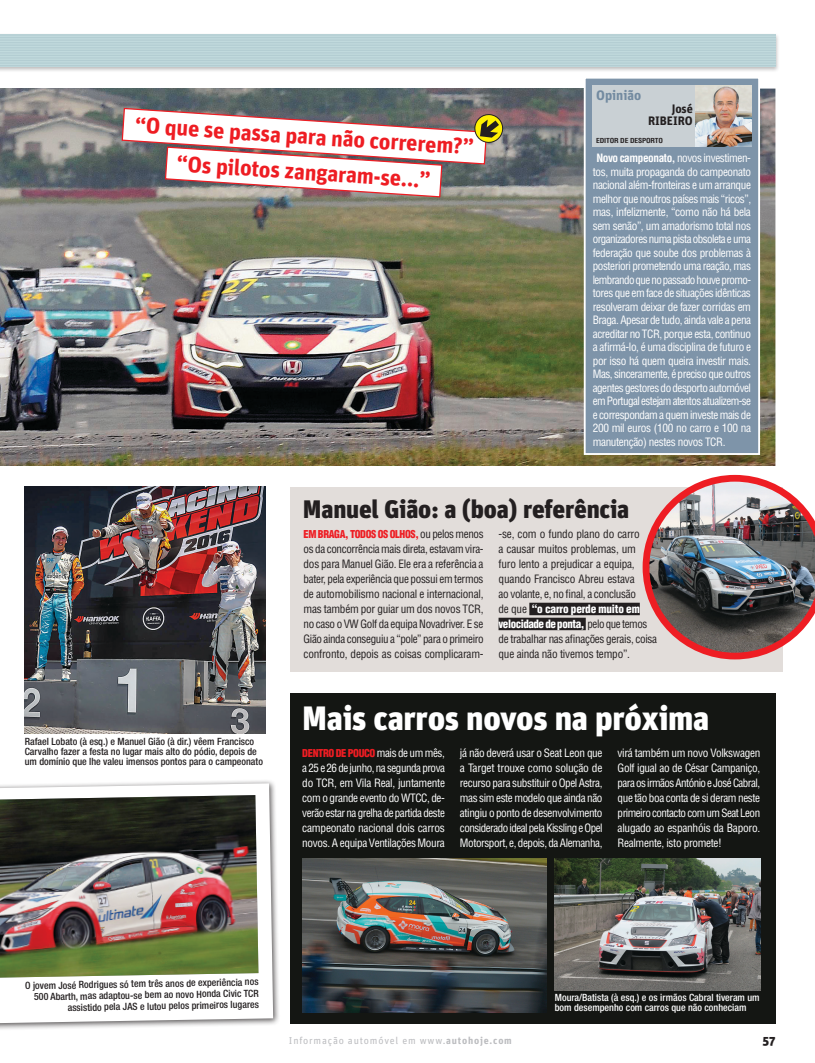
<style>
.page{position:relative;width:815px;height:1063px;background:#fff}
.page>*{position:absolute;margin:0;border:0;box-sizing:border-box;transform-origin:0 0}
.Titulo{font:900 33.75px "Unit OT";letter-spacing:-.01em;color:#fff}
.t1{font:900 25.25px "Unit OT";letter-spacing:-.01em;color:#231f20}
.t2{font:700 22.5px "Unit OT";color:#ee1d23}
.t3{font:700 13.75px "Unit OT";color:#728aa0}
.t4{font:900 12.5px "Unit OT";color:#231f20}
.t5{font:700 12.25px "Unit OT";color:#231f20}
.t6{font:condensed 11.25px/13.5px "Helvetica";letter-spacing:-.03em;color:#fff;text-align:justify}
.t7{font:condensed 11.25px/15px "Helvetica";letter-spacing:-.02em;color:#231f20;text-align:justify}
.t8{font:900 condensed 10.62px "Helvetica";letter-spacing:-.035em;color:#ee1d23}
.Legenda{font:500 condensed 10px/10px "Helvetica Neue LT Std";color:#231f20}
.t9{font:500 condensed 10px/10px "Helvetica Neue LT Std";color:#fff}
.t10{font:10px "Unit OT";letter-spacing:.08em;color:#bcbdc0}
.recuperacoes_claro{font:700 condensed 6.75px "Helvetica";letter-spacing:-.02em;color:#231f20;scale:1.11 1}
.s1{font-weight:700}
.s2{font-weight:400;font-size:11.25px;color:#231f20}
.s3{font-weight:900;color:#fff}
.s4{font-weight:400;font-size:11.25px;color:#fff}
</style>
<div class="page">
<div style="left:0;top:32px;width:780px;height:41px;background:#231f20;opacity:.3"></div>
<div style="left:0;top:35px;width:776px;height:32px;background:#c1dadd"></div>
<hr style="left:0;top:34px;width:776px;height:2px;background:#a7b4c2">
<hr style="left:0;top:37px;width:776px;height:1px;background:#a7b4c2">
<hr style="left:0;top:39px;width:776px;height:2px;background:#a7b4c2">
<hr style="left:0;top:42px;width:776px;height:1px;background:#a7b4c2">
<hr style="left:0;top:45px;width:776px;height:1px;background:#a7b4c2">
<hr style="left:0;top:47px;width:776px;height:1px;background:#a7b4c2">
<hr style="left:0;top:50px;width:776px;height:1px;background:#a7b4c2">
<hr style="left:0;top:52px;width:776px;height:1px;background:#a7b4c2">
<hr style="left:0;top:55px;width:776px;height:1px;background:#a7b4c2">
<hr style="left:0;top:57px;width:776px;height:2px;background:#a7b4c2">
<hr style="left:0;top:60px;width:776px;height:1px;background:#a7b4c2">
<hr style="left:0;top:62px;width:776px;height:2px;background:#a7b4c2">
<hr style="left:0;top:65px;width:776px;height:1px;background:#a7b4c2">
<img style="left:0;top:89px;width:523px;height:377px">
<img style="left:523px;top:89px;width:252px;height:377px">
<div style="left:291px;top:693px;width:485px;height:331px;background:#141613"></div>
<svg style="left:121px;top:107px;width:383px;height:91px"></svg>
<div style="left:291px;top:487px;width:492px;height:184px;background:#e2ddda"></div>
<img style="left:25px;top:487px;width:241px;height:247px">
<div style="left:529px;top:603px;width:111px;height:12px;background:#231f20"></div>
<div style="left:499px;top:618px;width:87px;height:12px;background:#231f20"></div>
<img style="left:302px;top:859px;width:244px;height:154px">
<img style="left:555px;top:859px;width:205px;height:131px">
<img style="left:643px;top:475px;width:172px;height:184px">
<div style="left:0;top:779px;width:281px;height:253px;background:#231f20;opacity:.75"></div>
<svg style="left:0;top:783px;width:273px;height:240px"></svg>
<img style="left:0;top:795px;width:258px;height:183px">
<div style="left:585px;top:78px;width:174px;height:376px;background:#7e94a9"></div>
<div style="left:584px;top:77px;width:176px;height:378px;border:2px solid #fff"></div>
<div style="left:593px;top:86px;width:157px;height:61px;background:#c9d0d4"></div>
<img style="left:696px;top:86px;width:55px;height:61px">
<p class="t2" style="left:136px;top:106px;width:341px;rotate:4deg">“O que se passa para não correrem?”</p>
<p class="t2" style="left:178px;top:145px;width:256px;rotate:4deg">“Os pilotos zangaram-se...”</p>
<p class="t3" style="left:596px;top:84px;width:47px">Opinião</p>
<p class="t5" style="left:672px;top:99px;width:23px">José</p>
<p class="t5" style="left:648px;top:111px;width:46px">RIBEIRO</p>
<p class="recuperacoes_claro" style="left:596px;top:137px;width:62px">EDITOR DE DESPORTO</p>
<p class="t6" style="left:593px;top:151px;width:160px;text-indent:4px"><span class="s1">Novo campeonato,</span> novos investimen&shy;tos, muita propaganda do campeonato nacional além-fronteiras e um arranque melhor que noutros países mais “ricos”, mas, infelizmente, “como não há bela sem senão”, um amadorismo total nos organizadores numa pista obsoleta e uma federação que soube dos problemas à posteriori prometendo uma reação, mas lembrando que no passado houve promo&shy;tores que em face de situações idênticas resolveram deixar de fazer corridas em Braga. Apesar de tudo, ainda vale a pena acreditar no TCR, porque esta, continuo a afirmá-lo, é uma disciplina de futuro e por isso há quem queira investir mais.<br>Mas, sinceramente, é preciso que outros agentes gestores do desporto automóvel em Portugal estejam atentos atualizem-se e correspondam a quem investe mais de 200 mil euros (100 no carro e 100 na manutenção) nestes novos TCR.</p>
<p class="t1" style="left:303px;top:489px;width:328px">Manuel Gião: a (boa) referência</p>
<p class="Legenda" style="left:25px;top:736px;width:240px">Rafael Lobato (à esq.) e Manuel Gião (à dir.) vêem Francisco<br>Carvalho fazer a festa no lugar mais alto do pódio, depois de um domínio que lhe valeu imensos pontos para o campeonato</p>
<p class="t8" style="left:304px;top:527px;width:182px">EM BRAGA, TODOS OS OLHOS, <span class="s2">ou pelos menos</span></p>
<p class="t7" style="left:304px;top:541px;width:182px">os da concorrência mais direta, estavam vira&shy;dos para Manuel Gião. Ele era a referência a bater, pela experiência que possui em termos de automobilismo nacional e internacional, mas também por guiar um dos novos TCR, no caso o VW Golf da equipa Novadriver. E se Gião ainda conseguiu a “pole” para o primeiro confronto, depois as coisas complicaram-</p>
<p class="t7" style="left:499px;top:526px;width:160px;text-align:left">-se, com o fundo plano do carro<br>a causar muitos problemas, um<br>furo lento a prejudicar a equipa, quando Francisco Abreu estava<br>ao volante, e, no final, a conclusão<br>de que <span class="s3">“o carro perde muito em velocidade de ponta,</span> pelo que temos de trabalhar nas afinações gerais, coisa que ainda não tivemos tempo”.</p>
<p class="Titulo" style="left:302px;top:692px;width:408px">Mais carros novos na próxima</p>
<p class="t8" style="left:302px;top:746px;width:144px">DENTRO DE POUCO <span class="s4">mais de um mês,</span></p>
<p class="t6" style="left:302px;top:760px;width:144px;line-height:15px">a 25 e 26 de junho, na segunda prova do TCR, em Vila Real, juntamente com o grande evento do WTCC, de&shy;verão estar na grelha de partida deste campeonato nacional dois carros novos. A equipa Ventilações Moura</p>
<p class="t6" style="left:460px;top:745px;width:144px;line-height:15px">já não deverá usar o Seat Leon que a Target trouxe como solução de recurso para substituir o Opel Astra, mas sim este modelo que ainda não atingiu o ponto de desenvolvimento considerado ideal pela Kissling e Opel Motorsport, e, depois, da Alemanha,</p>
<p class="t6" style="left:618px;top:745px;width:144px;line-height:15px">virá também um novo Volkswagen Golf igual ao de César Campaniço, para os irmãos António e José Cabral, que tão boa conta de si deram neste primeiro contacto com um Seat Leon alugado ao espanhóis da Baporo.<br>Realmente, isto promete!</p>
<p class="Legenda" style="left:25px;top:980px;width:235px;line-height:11.2px;text-align:right;rotate:-1deg">O jovem José Rodrigues só tem três anos de experiência nos<br>500 Abarth, mas adaptou-se bem ao novo Honda Civic TCR assistido pela JAS e lutou pelos primeiros lugares</p>
<p class="t9" style="left:555px;top:993px;width:206px">Moura/Batista (à esq.) e os irmãos Cabral tiveram um bom desempenho com carros que não conheciam</p>
<p class="t10" style="left:289px;top:1032px;width:224px">Informação automóvel em www.<span class="s1">autohoje.com</span></p>
<p class="t4" style="left:762px;top:1030px;width:15px">57</p>
</div>
